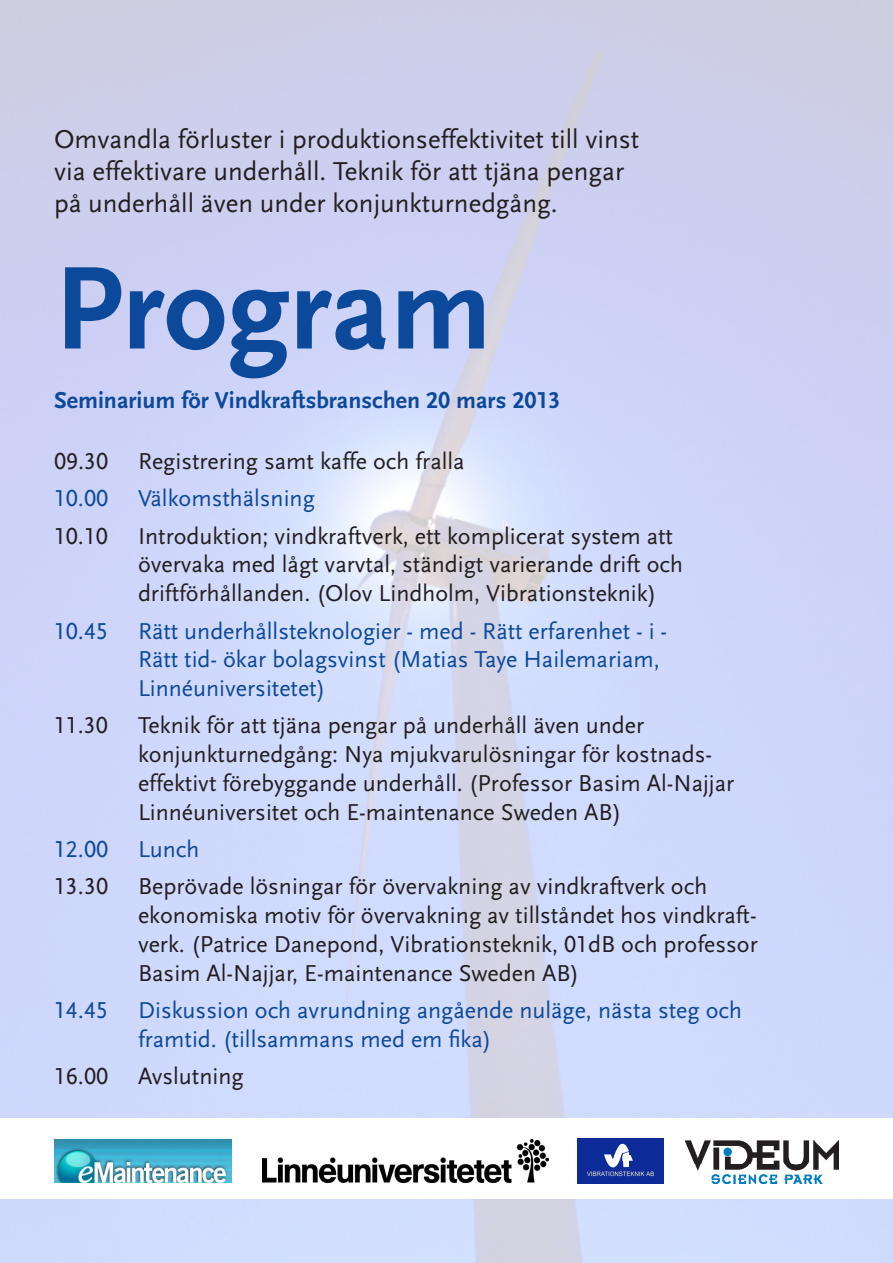
<style>
.page{position:relative;width:893px;height:1263px;background:#fff}
.page>*{position:absolute;margin:0;border:0;box-sizing:border-box;transform-origin:0 0}
.Mellanrubrik{font:700 123px "Scala Sans LF";color:#0d499a}
.Mellanrubrik-2{font:27px/32.4px "Scala Sans LF";color:#231f20}
.Mellanrubrik-3{font:24px/28.8px "Scala Sans LF";color:#231f20}
.Mellanrubrik-4{font:24px/28.8px "Scala Sans LF";color:#0d499a}
.Mellanrubrik-5{font:700 24px "Scala Sans LF";color:#0d499a}
</style>
<div class="page">
<img style="left:686px;top:1140px;width:152px;height:43px">
<img style="left:577px;top:1139px;width:87px;height:44px">
<img style="left:263px;top:1139px;width:285px;height:43px">
<img style="left:54px;top:1139px;width:178px;height:43px">
<p class="Mellanrubrik-2" style="left:54px;top:123px;width:587px">Omvandla förluster i produktionseffektivitet till vinst via effektivare underhåll. Teknik för att tjäna pengar på underhåll även under konjunkturnedgång.</p>
<p class="Mellanrubrik" style="left:54px;top:242px;width:440px">Program</p>
<p class="Mellanrubrik-5" style="left:54px;top:387px;width:508px">Seminarium för Vindkraftsbranschen 20 mars 2013</p>
<p class="Mellanrubrik-3" style="left:54px;top:447px;width:412px">09.30 Registrering samt kaffe och fralla</p>
<p class="Mellanrubrik-4" style="left:54px;top:485px;width:55px">10.00</p>
<p class="Mellanrubrik-4" style="left:138px;top:485px;width:178px">Välkomsthälsning</p>
<p class="Mellanrubrik-3" style="left:54px;top:522px;width:55px">10.10</p>
<p class="Mellanrubrik-3" style="left:138px;top:522px;width:546px">Introduktion; vindkraftverk, ett komplicerat system att övervaka med lågt varvtal, ständigt varierande drift och driftförhållanden. (Olov Lindholm, Vibrationsteknik)</p>
<p class="Mellanrubrik-4" style="left:54px;top:617px;width:55px">10.45</p>
<p class="Mellanrubrik-4" style="left:138px;top:617px;width:531px">Rätt underhållsteknologier - med - Rätt erfarenhet - i -<br>Rätt tid- ökar bolagsvinst (Matias Taye Hailemariam,<br>Linnéuniversitetet)</p>
<p class="Mellanrubrik-3" style="left:54px;top:712px;width:55px">11.30</p>
<p class="Mellanrubrik-3" style="left:138px;top:712px;width:598px">Teknik för att tjäna pengar på underhåll även under konjunkturnedgång: Nya mjukvarulösningar för kostnads&shy;effektivt förebyggande underhåll. (Professor Basim Al-Najjar Linnéuniversitet och E-maintenance Sweden AB)</p>
<p class="Mellanrubrik-4" style="left:54px;top:835px;width:55px">12.00</p>
<p class="Mellanrubrik-4" style="left:138px;top:835px;width:63px">Lunch</p>
<p class="Mellanrubrik-3" style="left:54px;top:873px;width:55px">13.30</p>
<p class="Mellanrubrik-3" style="left:138px;top:873px;width:621px">Beprövade lösningar för övervakning av vindkraftverk och ekonomiska motiv för övervakning av tillståndet hos vindkraft&shy;verk. (Patrice Danepond, Vibrationsteknik, 01dB och professor Basim Al-Najjar, E-maintenance Sweden AB)</p>
<p class="Mellanrubrik-4" style="left:54px;top:996px;width:55px">14.45</p>
<p class="Mellanrubrik-4" style="left:138px;top:996px;width:605px">Diskussion och avrundning angående nuläge, nästa steg och framtid. (tillsammans med em fika)</p>
<p class="Mellanrubrik-3" style="left:54px;top:1062px;width:55px">16.00</p>
<p class="Mellanrubrik-3" style="left:138px;top:1062px;width:107px">Avslutning</p>
</div>
